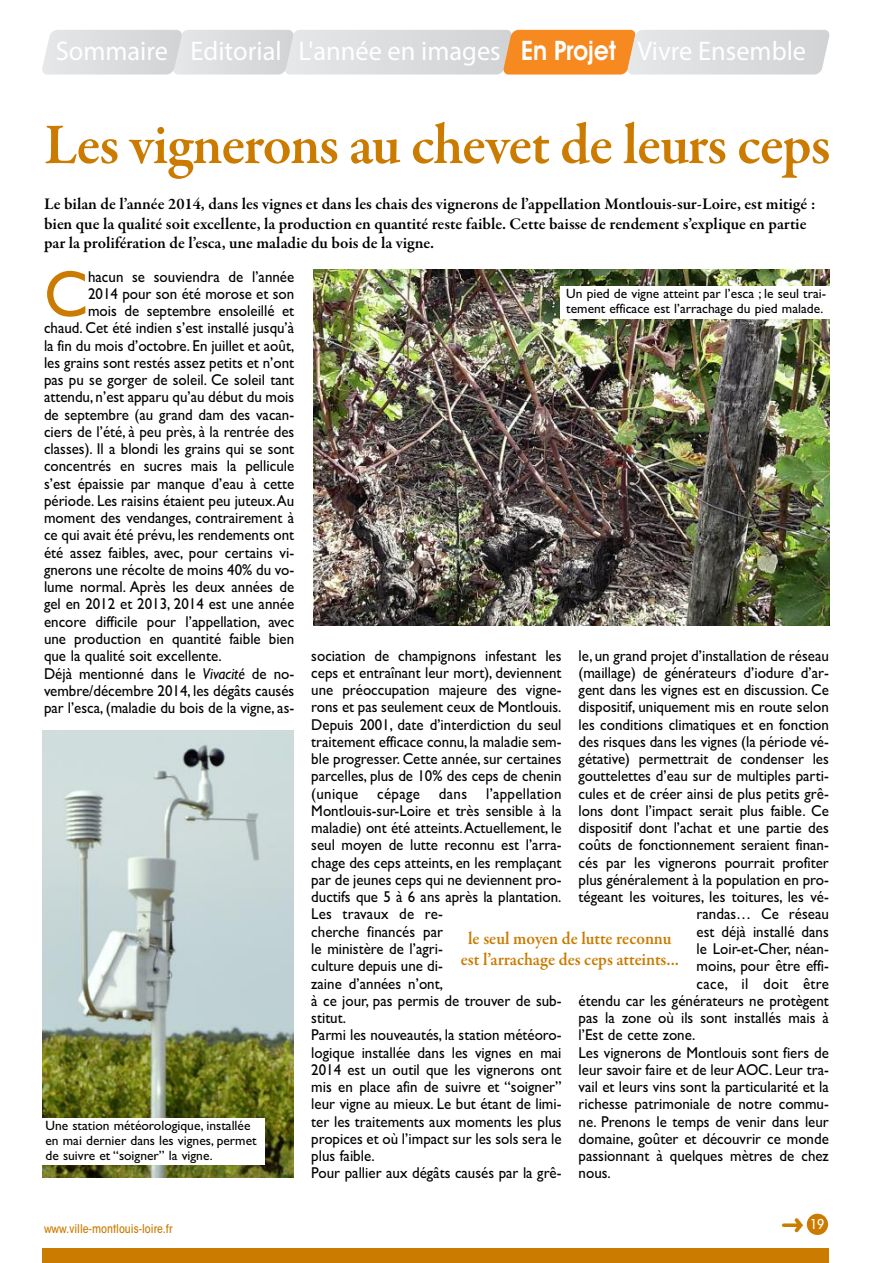
<style>
.page{position:relative;width:893px;height:1263px;background:#fff}
.page>*{position:absolute;margin:0;border:0;box-sizing:border-box;transform-origin:0 0}
.t1{font:65.7px "Gill Sans";color:#ca7b00;scale:.95 1}
.t2{font:600 58.5px "Garamond Premr Pro";letter-spacing:-.02em;color:#ca7b00}
.t3{font:27px "Avant Garde";color:#fff}
.t4{font:600 18px/20.2px "Garamond Premr Pro";letter-spacing:-.005em;color:#ca7b00;text-align:center;scale:.95 1}
.t5{font:600 16.5px/19.5px "Garamond Premr Pro";color:#000}
.t6{font:15.75px/17.2px "Gill Sans";color:#000;scale:.95 1}
.t7{font:15.75px "Gill Sans";letter-spacing:.02em;color:#000;scale:.95 1}
.t8{font:13.5px/15px "Gill Sans";color:#000}
.t9{font:500 condensed 13.5px "ITC Avant Garde Std";color:#fff}
.t10{font:500 condensed 12px "ITC Avant Garde Std";color:#ca7b00}
.s1{font-family:"Avant Garde IT Cby BT";font-weight:600}
.s2{font-family:"Gill Sans Std";font-style:italic}
</style>
<div class="page">
<svg style="left:42px;top:30px;width:787px;height:45px;background:#e0d0c1"></svg>
<div style="left:43px;top:1248px;width:786px;height:15px;background:#ca7b00"></div>
<div style="left:807px;top:1214px;width:21px;height:21px;background:#ca7b00;border-radius:50%"></div>
<img style="left:313px;top:269px;width:516px;height:357px">
<img style="left:43px;top:731px;width:250px;height:447px">
<div style="left:560px;top:287px;width:277px;height:32px;background:#fff"></div>
<div style="left:40px;top:1118px;width:225px;height:47px;background:#fff"></div>
<h3 class="t3" style="left:56px;top:41px;width:752px">Sommaire Editorial L'année en images <span class="s1">En Projet</span> Vivre Ensemble</h3>
<h2 class="t2" style="left:44px;top:122px;width:788px">Les vignerons au chevet de leurs ceps</h2>
<p class="t5" style="left:44px;top:196px;width:773px">Le bilan de l’année 2014, dans les vignes et dans les chais des vignerons de l’appellation Montlouis-sur-Loire, est mitigé : bien que la qualité soit excellente, la production en quantité reste faible. Cette baisse de rendement s’explique en partie par la prolifération de l’esca, une maladie du bois de la vigne.</p>
<h1 class="t1" style="left:44px;top:255px;width:48px">C</h1>
<p class="t6" style="left:88px;top:268px;width:219px">hacun se souviendra de l’année</p>
<p class="t6" style="left:88px;top:285px;width:219px">2014 pour son été morose et son</p>
<p class="t6" style="left:88px;top:302px;width:219px">mois de septembre ensoleillé et</p>
<p class="t6" style="left:44px;top:319px;width:265px">chaud. Cet été indien s’est installé jusqu’à</p>
<p class="t6" style="left:44px;top:337px;width:265px">la fin du mois d’octobre. En juillet et août,</p>
<p class="t6" style="left:44px;top:354px;width:265px">les grains sont restés assez petits et n’ont</p>
<p class="t6" style="left:44px;top:371px;width:265px">pas pu se gorger de soleil. Ce soleil tant</p>
<p class="t6" style="left:44px;top:388px;width:265px">attendu, n’est apparu qu’au début du mois</p>
<p class="t6" style="left:44px;top:406px;width:265px">de septembre (au grand dam des vacan-</p>
<p class="t6" style="left:44px;top:423px;width:265px">ciers de l’été, à peu près, à la rentrée des</p>
<p class="t6" style="left:44px;top:440px;width:265px">classes). Il a blondi les grains qui se sont</p>
<p class="t6" style="left:44px;top:457px;width:265px">concentrés en sucres mais la pellicule</p>
<p class="t6" style="left:44px;top:475px;width:265px">s’est épaissie par manque d’eau à cette</p>
<p class="t6" style="left:44px;top:492px;width:265px">période. Les raisins étaient peu juteux.Au</p>
<p class="t6" style="left:44px;top:509px;width:265px">moment des vendanges, contrairement à</p>
<p class="t6" style="left:44px;top:526px;width:265px">ce qui avait été prévu, les rendements ont</p>
<p class="t6" style="left:44px;top:544px;width:265px">été assez faibles, avec, pour certains vi-</p>
<p class="t6" style="left:44px;top:561px;width:265px">gnerons une récolte de moins 40% du vo-</p>
<p class="t6" style="left:44px;top:578px;width:265px">lume normal. Après les deux années de</p>
<p class="t6" style="left:44px;top:595px;width:265px">gel en 2012 et 2013, 2014 est une année</p>
<p class="t6" style="left:44px;top:613px;width:265px">encore difficile pour l’appellation, avec</p>
<p class="t6" style="left:44px;top:630px;width:265px">une production en quantité faible bien</p>
<p class="t6" style="left:44px;top:647px;width:189px">que la qualité soit excellente.</p>
<p class="t6" style="left:44px;top:664px;width:265px">Déjà mentionné dans le <span class="s2">Vivacité</span> de no-</p>
<p class="t6" style="left:44px;top:682px;width:265px">vembre/décembre 2014, les dégâts causés</p>
<p class="t6" style="left:44px;top:699px;width:265px">par l’esca, (maladie du bois de la vigne, as-</p>
<p class="t8" style="left:46px;top:1118px;width:213px">Une station météorologique, installée en mai dernier dans les vignes, permet de suivre et “soigner” la vigne.</p>
<p class="t8" style="left:566px;top:286px;width:261px">Un pied de vigne atteint par l’esca ; le seul trai&shy;tement efficace est l’arrachage du pied malade.</p>
<p class="t6" style="left:311px;top:647px;width:265px">sociation de champignons infestant les ceps et entraînant leur mort), deviennent une préoccupation majeure des vigne&shy;rons et pas seulement ceux de Montlouis.<br>Depuis 2001, date d’interdiction du seul traitement efficace connu, la maladie sem&shy;ble progresser. Cette année, sur certaines parcelles, plus de 10% des ceps de chenin (unique cépage dans l’appellation Montlouis-sur-Loire et très sensible à la maladie) ont été atteints.Actuellement, le seul moyen de lutte reconnu est l’arra&shy;chage des ceps atteints, en les remplaçant par de jeunes ceps qui ne deviennent pro&shy;ductifs que 5 à 6 ans après la plantation.<br>Les travaux de re-<br>cherche financés par<br>le ministère de l’agri-<br>culture depuis une di-<br>zaine d’années n’ont,<br>à ce jour, pas permis de trouver de sub&shy;stitut.<br>Parmi les nouveautés, la station météoro&shy;logique installée dans les vignes en mai 2014 est un outil que les vignerons ont mis en place afin de suivre et “soigner” leur vigne au mieux. Le but étant de limi&shy;ter les traitements aux moments les plus propices et où l’impact sur les sols sera le plus faible.<br>Pour pallier aux dégâts causés par la grê-</p>
<p class="t6" style="left:579px;top:647px;width:265px">le, un grand projet d’installation de réseau</p>
<p class="t6" style="left:579px;top:664px;width:265px">(maillage) de générateurs d’iodure d’ar-</p>
<p class="t6" style="left:579px;top:681px;width:265px">gent dans les vignes est en discussion. Ce</p>
<p class="t6" style="left:579px;top:698px;width:265px">dispositif, uniquement mis en route selon</p>
<p class="t6" style="left:579px;top:716px;width:265px">les conditions climatiques et en fonction</p>
<p class="t6" style="left:579px;top:733px;width:265px">des risques dans les vignes (la période vé-</p>
<p class="t6" style="left:579px;top:750px;width:265px">gétative) permettrait de condenser les</p>
<p class="t6" style="left:579px;top:767px;width:265px">gouttelettes d’eau sur de multiples parti-</p>
<p class="t6" style="left:579px;top:785px;width:265px">cules et de créer ainsi de plus petits grê-</p>
<p class="t6" style="left:579px;top:802px;width:265px">lons dont l’impact serait plus faible. Ce</p>
<p class="t6" style="left:579px;top:819px;width:265px">dispositif dont l’achat et une partie des</p>
<p class="t6" style="left:579px;top:836px;width:265px">coûts de fonctionnement seraient finan-</p>
<p class="t6" style="left:579px;top:854px;width:265px">cés par les vignerons pourrait profiter</p>
<p class="t6" style="left:579px;top:871px;width:265px">plus généralement à la population en pro-</p>
<p class="t6" style="left:579px;top:888px;width:265px">tégeant les voitures, les toitures, les vé-</p>
<p class="t6" style="left:697px;top:905px;width:141px">randas… Ce réseau</p>
<p class="t6" style="left:697px;top:923px;width:141px">est déjà installé dans</p>
<p class="t6" style="left:697px;top:940px;width:141px">le Loir-et-Cher, néan-</p>
<p class="t6" style="left:697px;top:957px;width:141px">moins, pour être effi-</p>
<p class="t7" style="left:697px;top:974px;width:141px">cace, il doit être</p>
<p class="t6" style="left:579px;top:992px;width:265px">étendu car les générateurs ne protègent</p>
<p class="t6" style="left:579px;top:1009px;width:265px">pas la zone où ils sont installés mais à</p>
<p class="t6" style="left:579px;top:1026px;width:125px">l’Est de cette zone.</p>
<p class="t6" style="left:579px;top:1043px;width:265px">Les vignerons de Montlouis sont fiers de</p>
<p class="t6" style="left:579px;top:1061px;width:265px">leur savoir faire et de leur AOC. Leur tra-</p>
<p class="t6" style="left:579px;top:1078px;width:265px">vail et leurs vins sont la particularité et la</p>
<p class="t6" style="left:579px;top:1095px;width:265px">richesse patrimoniale de notre commu-</p>
<p class="t6" style="left:579px;top:1112px;width:265px">ne. Prenons le temps de venir dans leur</p>
<p class="t6" style="left:579px;top:1130px;width:265px">domaine, goûter et découvrir ce monde</p>
<p class="t6" style="left:579px;top:1147px;width:265px">passionnant à quelques mètres de chez</p>
<p class="t6" style="left:579px;top:1164px;width:35px">nous.</p>
<p class="t4" style="left:461px;top:930px;width:231px">le seul moyen de lutte reconnu est l’arrachage des ceps atteints...</p>
<p class="t10" style="left:44px;top:1224px;width:130px">www.ville-montlouis-loire.fr</p>
<p class="t9" style="left:810px;top:1219px;width:16px">19</p>
</div>
